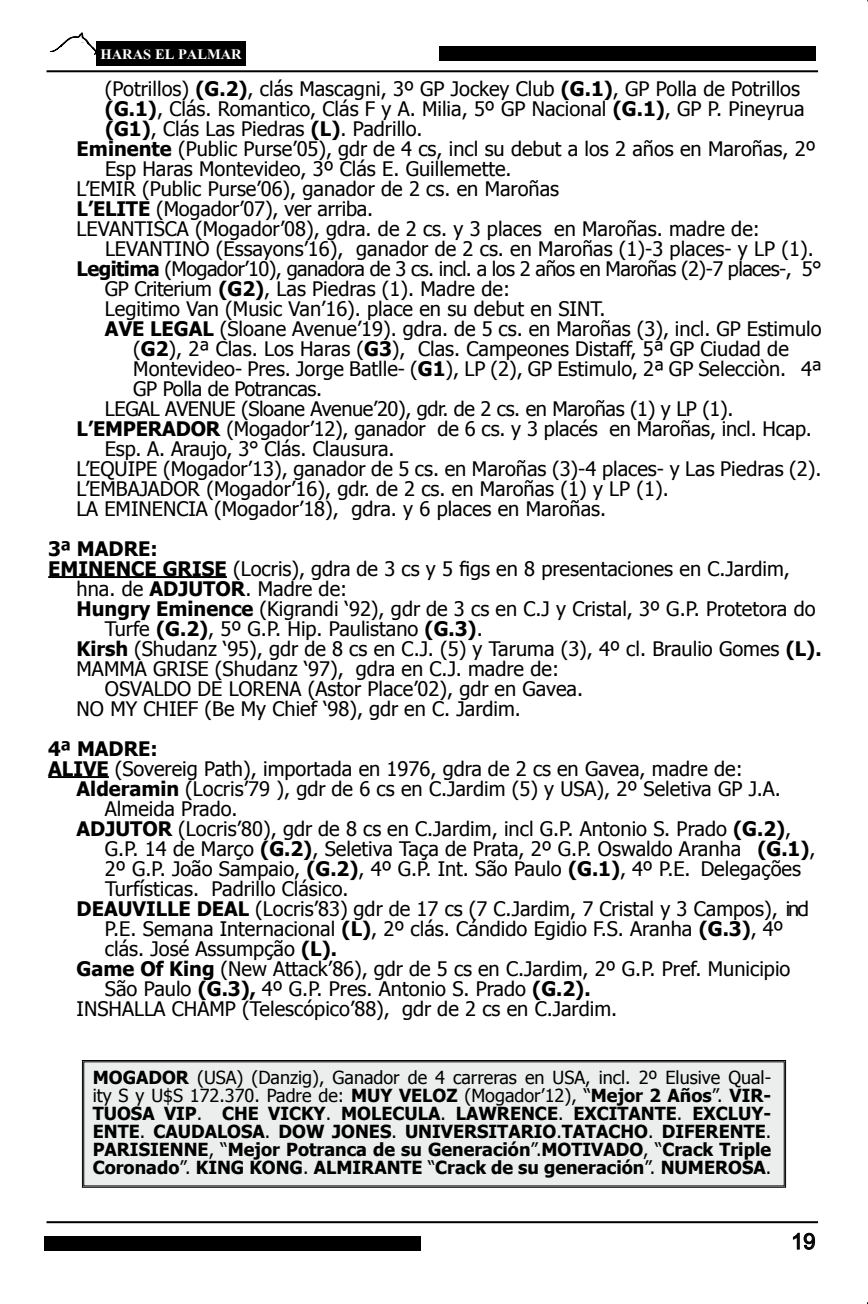
<style>
.page{position:relative;width:868px;height:1304px;background:#fff}
.page>*{position:absolute;margin:0;border:0;box-sizing:border-box;transform-origin:0 0}
.t1{font:700 22px "Angsana UPC";color:#fff}
.t2{font:22px "Arial";color:#000}
.t3{font:20px "Tahoma";color:#000}
.t4{font:20px "Tahoma";letter-spacing:-.02em;color:#000}
.t5{font:20px "Tahoma";letter-spacing:-.03em;color:#000}
.t6{font:700 20px "Tahoma";color:#000}
.t7{font:700 18px/18px "Tahoma";color:#000;text-align:justify}
.s1{font-weight:700}
.s2{font-weight:400}
</style>
<div class="page">
<div style="left:44px;top:1236px;width:376px;height:14px;background:#000"></div>
<div style="left:439px;top:46px;width:376px;height:15px;background:#000"></div>
<hr style="left:46px;top:1221px;width:772px;height:2px;background:#000">
<hr style="left:46px;top:70px;width:772px;height:2px;background:#000">
<svg style="left:792px;top:1232px;width:23px;height:18px"></svg>
<div style="left:82px;top:1060px;width:703px;height:128px;background:#eceded"></div>
<hr style="left:48px;top:576px;width:179px;height:2px;background:#000">
<hr style="left:48px;top:776px;width:61px;height:2px;background:#000">
<div style="left:97px;top:41px;width:149px;height:24px;background:#000"></div>
<svg style="left:50px;top:32px;width:47px;height:23px"></svg>
<p class="t1" style="left:100px;top:37px;width:143px">HARAS EL PALMAR</p>
<p class="t3" style="left:105px;top:75px;width:696px">(Potrillos) <span class="s1">(G.2)</span>, clás Mascagni, 3º GP Jockey Club <span class="s1">(G.1)</span>, GP Polla de Potrillos</p>
<p class="t3" style="left:105px;top:95px;width:701px"><span class="s1">(G.1)</span>, Clás. Romantico, Clás F y A. Milia, 5º GP Nacional <span class="s1">(G.1)</span>, GP P. Pineyrua</p>
<p class="t3" style="left:105px;top:115px;width:319px"><span class="s1">(G1)</span>, Clás Las Piedras <span class="s1">(L)</span>. Padrillo.</p>
<p class="t3" style="left:77px;top:135px;width:740px"><span class="s1">Eminente</span> (Public Purse’05), gdr de 4 cs, incl su debut a los 2 años en Maroñas, 2º</p>
<p class="t3" style="left:105px;top:155px;width:408px">Esp Haras Montevideo, 3º Clás E. Guillemette.</p>
<p class="t3" style="left:77px;top:175px;width:484px">L’EMIR (Public Purse’06), ganador de 2 cs. en Maroñas</p>
<p class="t3" style="left:77px;top:195px;width:298px"><span class="s1">L’ELITE</span> (Mogador’07), ver arriba.</p>
<p class="t3" style="left:77px;top:215px;width:684px">LEVANTISCA (Mogador’08), gdra. de 2 cs. y 3 places en Maroñas. madre de:</p>
<p class="t3" style="left:105px;top:235px;width:710px">LEVANTINO (Essayons’16), ganador de 2 cs. en Maroñas (1)-3 places- y LP (1).</p>
<p class="t5" style="left:77px;top:255px;width:746px"><span class="s1">Legitima</span> (Mogador’10), ganadora de 3 cs. incl. a los 2 años en Maroñas (2)-7 places-, 5°</p>
<p class="t3" style="left:105px;top:275px;width:406px">GP Criterium <span class="s1">(G2)</span>, Las Piedras (1). Madre de:</p>
<p class="t3" style="left:105px;top:295px;width:502px">Legitimo Van (Music Van’16). place en su debut en SINT.</p>
<p class="t3" style="left:105px;top:315px;width:718px"><span class="s1">AVE LEGAL</span> (Sloane Avenue’19). gdra. de 5 cs. en Maroñas (3), incl. GP Estimulo</p>
<p class="t3" style="left:133px;top:335px;width:657px">(<span class="s1">G2</span>), 2ª Clas. Los Haras (<span class="s1">G3</span>), Clas. Campeones Distaff, 5ª GP Ciudad de</p>
<p class="t3" style="left:133px;top:355px;width:689px">Montevideo- Pres. Jorge Batlle- (<span class="s1">G1</span>), LP (2), GP Estimulo, 2ª GP Selecciòn. 4ª</p>
<p class="t4" style="left:133px;top:375px;width:190px">GP Polla de Potrancas.</p>
<p class="t4" style="left:105px;top:395px;width:630px">LEGAL AVENUE (Sloane Avenue’20), gdr. de 2 cs. en Maroñas (1) y LP (1).</p>
<p class="t3" style="left:77px;top:415px;width:736px"><span class="s1">L’EMPERADOR</span> (Mogador’12), ganador de 6 cs. y 3 placés en Maroñas, incl. Hcap.</p>
<p class="t3" style="left:105px;top:435px;width:291px">Esp. A. Araujo, 3° Clás. Clausura.</p>
<p class="t3" style="left:77px;top:455px;width:746px">L’EQUIPE (Mogador’13), ganador de 5 cs. en Maroñas (3)-4 places- y Las Piedras (2).</p>
<p class="t3" style="left:77px;top:475px;width:593px">L’EMBAJADOR (Mogador’16), gdr. de 2 cs. en Maroñas (1) y LP (1).</p>
<p class="t3" style="left:77px;top:495px;width:531px">LA EMINENCIA (Mogador’18), gdra. y 6 places en Maroñas.</p>
<p class="t6" style="left:48px;top:534px;width:111px">3ª MADRE:</p>
<p class="t3" style="left:48px;top:555px;width:743px"><span class="s1">EMINENCE GRISE</span> (Locris), gdra de 3 cs y 5 figs en 8 presentaciones en C.Jardim,</p>
<p class="t3" style="left:77px;top:575px;width:272px">hna. de <span class="s1">ADJUTOR</span>. Madre de:</p>
<p class="t3" style="left:77px;top:595px;width:740px"><span class="s1">Hungry Eminence</span> (Kigrandi ‘92), gdr de 3 cs en C.J y Cristal, 3º G.P. Protetora do</p>
<p class="t3" style="left:105px;top:615px;width:379px">Turfe <span class="s1">(G.2)</span>, 5º G.P. Hip. Paulistano <span class="s1">(G.3)</span>.</p>
<p class="t3" style="left:77px;top:635px;width:746px"><span class="s1">Kirsh</span> (Shudanz ‘95), gdr de 8 cs en C.J. (5) y Taruma (3), 4º cl. Braulio Gomes <span class="s1">(L).</span></p>
<p class="t3" style="left:77px;top:655px;width:484px">MAMMA GRISE (Shudanz ‘97), gdra en C.J. madre de:</p>
<p class="t3" style="left:105px;top:675px;width:479px">OSVALDO DE LORENA (Astor Place’02), gdr en Gavea.</p>
<p class="t3" style="left:77px;top:695px;width:446px">NO MY CHIEF (Be My Chief ‘98), gdr en C. Jardim.</p>
<p class="t6" style="left:48px;top:734px;width:111px">4ª MADRE:</p>
<p class="t3" style="left:48px;top:755px;width:696px"><span class="s1">ALIVE</span> (Sovereig Path), importada en 1976, gdra de 2 cs en Gavea, madre de:</p>
<p class="t3" style="left:77px;top:775px;width:705px"><span class="s1">Alderamin</span> (Locris’79 ), gdr de 6 cs en C.Jardim (5) y USA), 2º Seletiva GP J.A.</p>
<p class="t3" style="left:105px;top:795px;width:134px">Almeida Prado.</p>
<p class="t3" style="left:77px;top:815px;width:716px"><span class="s1">ADJUTOR</span> (Locris’80), gdr de 8 cs en C.Jardim, incl G.P. Antonio S. Prado <span class="s1">(G.2)</span>,</p>
<p class="t3" style="left:105px;top:835px;width:712px">G.P. 14 de Março <span class="s1">(G.2)</span>, Seletiva Taça de Prata, 2º G.P. Oswaldo Aranha <span class="s1">(G.1)</span>,</p>
<p class="t3" style="left:105px;top:855px;width:697px">2º G.P. João Sampaio, <span class="s1">(G.2)</span>, 4º G.P. Int. São Paulo <span class="s1">(G.1)</span>, 4º P.E. Delegações</p>
<p class="t3" style="left:105px;top:875px;width:245px">Turfísticas. Padrillo Clásico.</p>
<p class="t3" style="left:77px;top:895px;width:734px"><span class="s1">DEAUVILLE DEAL</span> (Locris’83) gdr de 17 cs (7 C.Jardim, 7 Cristal y 3 Campos), incl</p>
<p class="t3" style="left:105px;top:915px;width:680px">P.E. Semana Internacional <span class="s1">(L)</span>, 2º clás. Cándido Egidio F.S. Aranha <span class="s1">(G.3)</span>, 4º</p>
<p class="t3" style="left:105px;top:935px;width:233px">clás. José Assumpção <span class="s1">(L).</span></p>
<p class="t3" style="left:77px;top:955px;width:715px"><span class="s1">Game Of King</span> (New Attack’86), gdr de 5 cs en C.Jardim, 2º G.P. Pref. Municipio</p>
<p class="t3" style="left:105px;top:975px;width:487px">São Paulo <span class="s1">(G.3),</span> 4º G.P. Pres. Antonio S. Prado <span class="s1">(G.2).</span></p>
<p class="t3" style="left:77px;top:995px;width:542px">INSHALLA CHAMP (Telescópico’88), gdr de 2 cs en C.Jardim.</p>
<p class="t7" style="left:93px;top:1067px;width:680px">MOGADOR <span class="s2">(USA) (Danzig), Ganador de 4 carreras en USA, incl. 2º Elusive Qual&shy;ity S y U$S 172.370. Padre de:</span> MUY VELOZ <span class="s2">(Mogador’12), “</span>Mejor 2 Años<span class="s2">”.</span> VIR-TUOSA VIP<span class="s2">.</span> CHE VICKY<span class="s2">.</span> MOLECULA<span class="s2">.</span> LAWRENCE<span class="s2">.</span> EXCITANTE<span class="s2">.</span> EXCLUY-ENTE<span class="s2">.</span> CAUDALOSA<span class="s2">.</span> DOW JONES<span class="s2">.</span> UNIVERSITARIO<span class="s2">.</span>TATACHO<span class="s2">.</span> DIFERENTE<span class="s2">.<br></span>PARISIENNE<span class="s2">, “</span>Mejor Potranca de su Generación<span class="s2">”.</span>MOTIVADO<span class="s2">, “</span>Crack Triple Coronado<span class="s2">”.</span> KING KONG<span class="s2">.</span> ALMIRANTE <span class="s2">“</span>Crack de su generación<span class="s2">”.</span> NUMEROSA<span class="s2">.</span></p>
<p class="t2" style="left:791px;top:1227px;width:26px">19</p>
</div>
